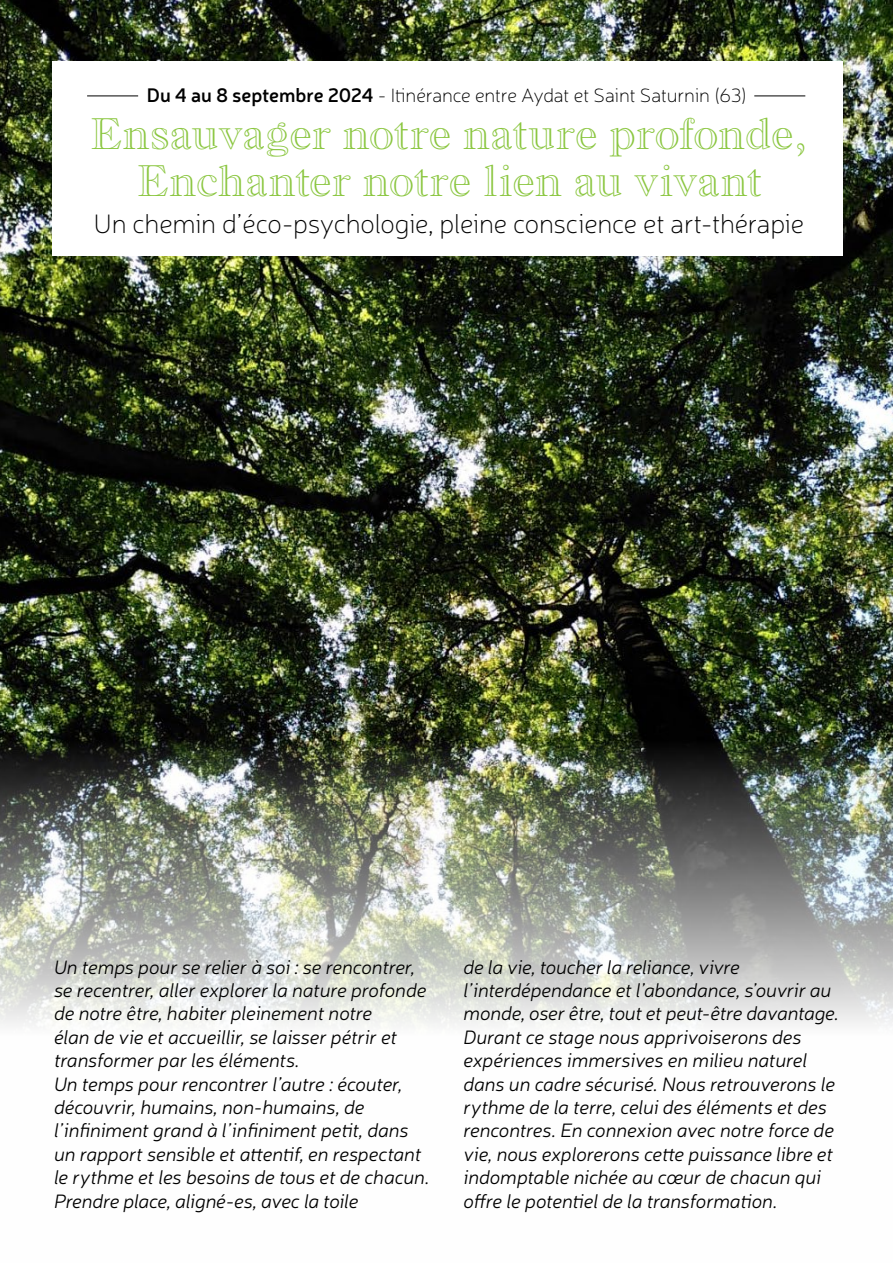
<style>
.page{position:relative;width:893px;height:1263px;background:#fff}
.page>*{position:absolute;margin:0;border:0;box-sizing:border-box;transform-origin:0 0}
.t1{font:42.3px/47px "Monotype Old Style MT Bold Out";letter-spacing:-.03em;color:#8ac63f;text-align:center}
.t2{font:100 27px "Neris";letter-spacing:-.01em;color:#000}
.t3{font:italic 300 19.5px/23.4px "Neris";letter-spacing:-.01em;color:#000}
.t4{font:100 19.5px "Neris";letter-spacing:-.015em;color:#000}
.s1{font-weight:600}
</style>
<div class="page">
<img style="left:0;top:0;width:893px;height:1026px">
<div style="left:52px;top:62px;width:790px;height:194px;background:#fff"></div>
<hr style="left:87px;top:96px;width:51px;height:1px;background:#000">
<hr style="left:754px;top:96px;width:51px;height:1px;background:#000">
<p class="t4" style="left:147px;top:83px;width:602px"><span class="s1">Du 4 au 8 septembre 2024</span> - Itinérance entre Aydat et Saint Saturnin (63)</p>
<h1 class="t1" style="left:90px;top:110px;width:721px">Ensauvager notre nature profonde,<br>Enchanter notre lien au vivant</h1>
<h2 class="t2" style="left:94px;top:207px;width:712px">Un chemin d’éco-psychologie, pleine conscience et art-thérapie</h2>
<p class="t3" style="left:54px;top:954px;width:377px">Un temps pour se relier à soi : se rencontrer, se recentrer, aller explorer la nature profonde de notre être, habiter pleinement notre<br>élan de vie et accueillir, se laisser pétrir et transformer par les éléments.<br>Un temps pour rencontrer l’autre : écouter, découvrir, humains, non-humains, de l’infiniment grand à l’infiniment petit, dans un rapport sensible et attentif, en respectant le rythme et les besoins de tous et de chacun.<br>Prendre place, aligné-es, avec la toile</p>
<p class="t3" style="left:463px;top:954px;width:377px">de la vie, toucher la reliance, vivre l’interdépendance et l’abondance, s’ouvrir au monde, oser être, tout et peut-être davantage.<br>Durant ce stage nous apprivoiserons des expériences immersives en milieu naturel dans un cadre sécurisé. Nous retrouverons le rythme de la terre, celui des éléments et des rencontres. En connexion avec notre force de vie, nous explorerons cette puissance libre et indomptable nichée au cœur de chacun qui offre le potentiel de la transformation.</p>
</div>
